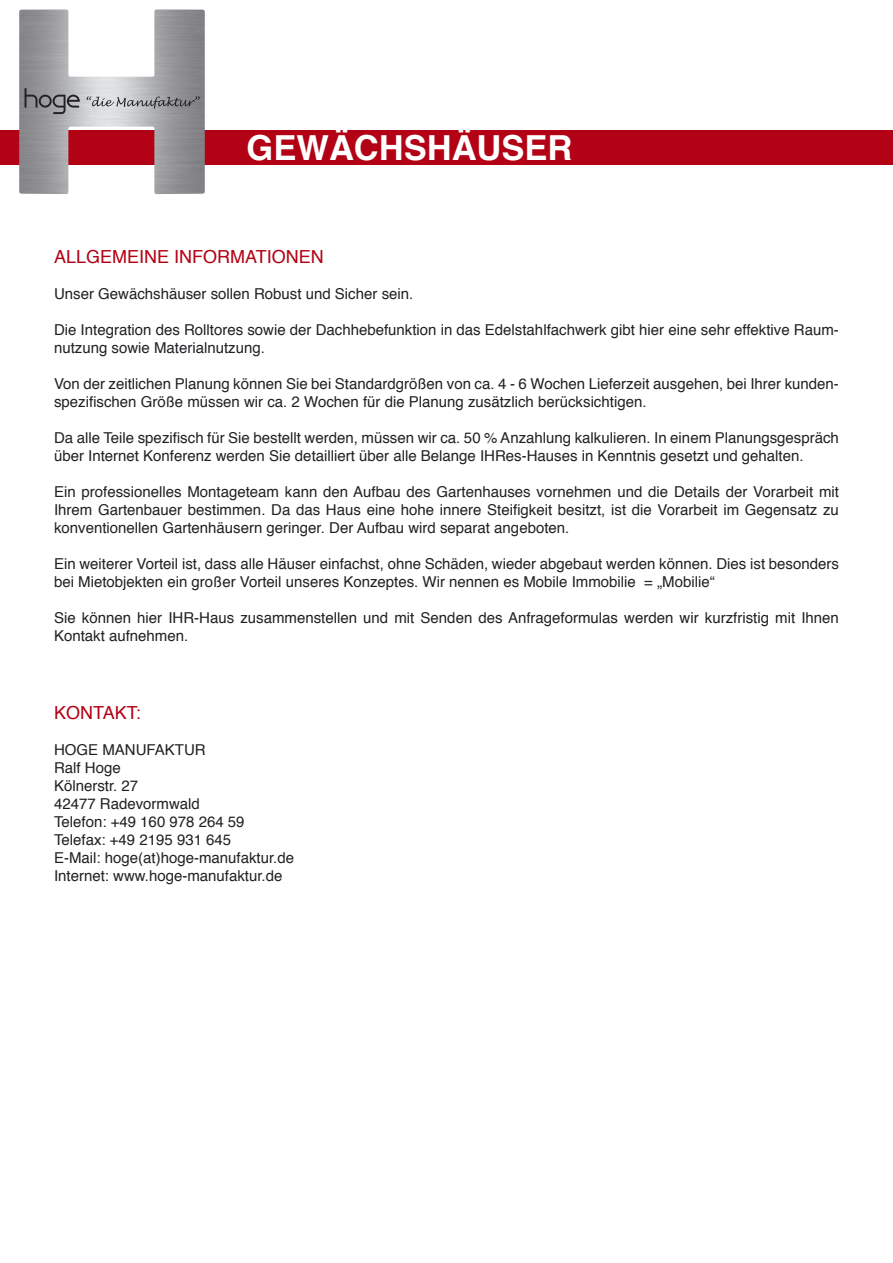
<style>
.page{position:relative;width:893px;height:1263px;background:#fff}
.page>*{position:absolute;margin:0;border:0;box-sizing:border-box;transform-origin:0 0}
.t1{font:700 34.5px "Helvetica";color:#fff}
.t2{font:18px "Helvetica";color:#b30215}
.t3{font:15px/18px "Helvetica";color:#212125}
</style>
<div class="page">
<div style="left:0;top:130px;width:893px;height:35px;background:#b30215"></div>
<img style="left:19px;top:9px;width:186px;height:185px">
<svg style="left:25px;top:88px;width:55px;height:26px"></svg>
<svg style="left:87px;top:97px;width:113px;height:12px"></svg>
<p class="t1" style="left:247px;top:117px;width:327px">GEWÄCHSHÄUSER</p>
<p class="t2" style="left:54px;top:241px;width:271px">ALLGEMEINE INFORMATIONEN</p>
<p class="t3" style="left:54px;top:284px;width:361px">Unser Gewächshäuser sollen Robust und Sicher sein.</p>
<p class="t3" style="left:54px;top:320px;width:786px">Die Integration des Rolltores sowie der Dachhebefunktion in das Edelstahlfachwerk gibt hier eine sehr effektive Raum&shy;nutzung sowie Materialnutzung.</p>
<p class="t3" style="left:54px;top:374px;width:786px">Von der zeitlichen Planung können Sie bei Standardgrößen von ca. 4 - 6 Wochen Lieferzeit ausgehen, bei Ihrer kunden&shy;spezifischen Größe müssen wir ca. 2 Wochen für die Planung zusätzlich berücksichtigen.</p>
<p class="t3" style="left:54px;top:428px;width:786px">Da alle Teile spezifisch für Sie bestellt werden, müssen wir ca. 50 % Anzahlung kalkulieren. In einem Planungsgespräch über Internet Konferenz werden Sie detailliert über alle Belange IHRes-Hauses in Kenntnis gesetzt und gehalten.</p>
<p class="t3" style="left:54px;top:482px;width:786px;text-align:justify">Ein professionelles Montageteam kann den Aufbau des Gartenhauses vornehmen und die Details der Vorarbeit mit Ihrem Gartenbauer bestimmen. Da das Haus eine hohe innere Steifigkeit besitzt, ist die Vorarbeit im Gegensatz zu konventionellen Gartenhäusern geringer. Der Aufbau wird separat angeboten.</p>
<p class="t3" style="left:54px;top:554px;width:786px">Ein weiterer Vorteil ist, dass alle Häuser einfachst, ohne Schäden, wieder abgebaut werden können. Dies ist besonders bei Mietobjekten ein großer Vorteil unseres Konzeptes. Wir nennen es Mobile Immobilie = „Mobilie“</p>
<p class="t3" style="left:54px;top:608px;width:786px">Sie können hier IHR-Haus zusammenstellen und mit Senden des Anfrageformulas werden wir kurzfristig mit Ihnen<br>Kontakt aufnehmen.</p>
<p class="t2" style="left:54px;top:697px;width:88px">KONTAKT:</p>
<p class="t3" style="left:54px;top:740px;width:242px">HOGE MANUFAKTUR<br>Ralf Hoge<br>Kölnerstr. 27<br>42477 Radevormwald<br>Telefon: +49 160 978 264 59<br>Telefax: +49 2195 931 645<br>E-Mail: hoge(at)hoge-manufaktur.de<br>Internet: www.hoge-manufaktur.de</p>
</div>
